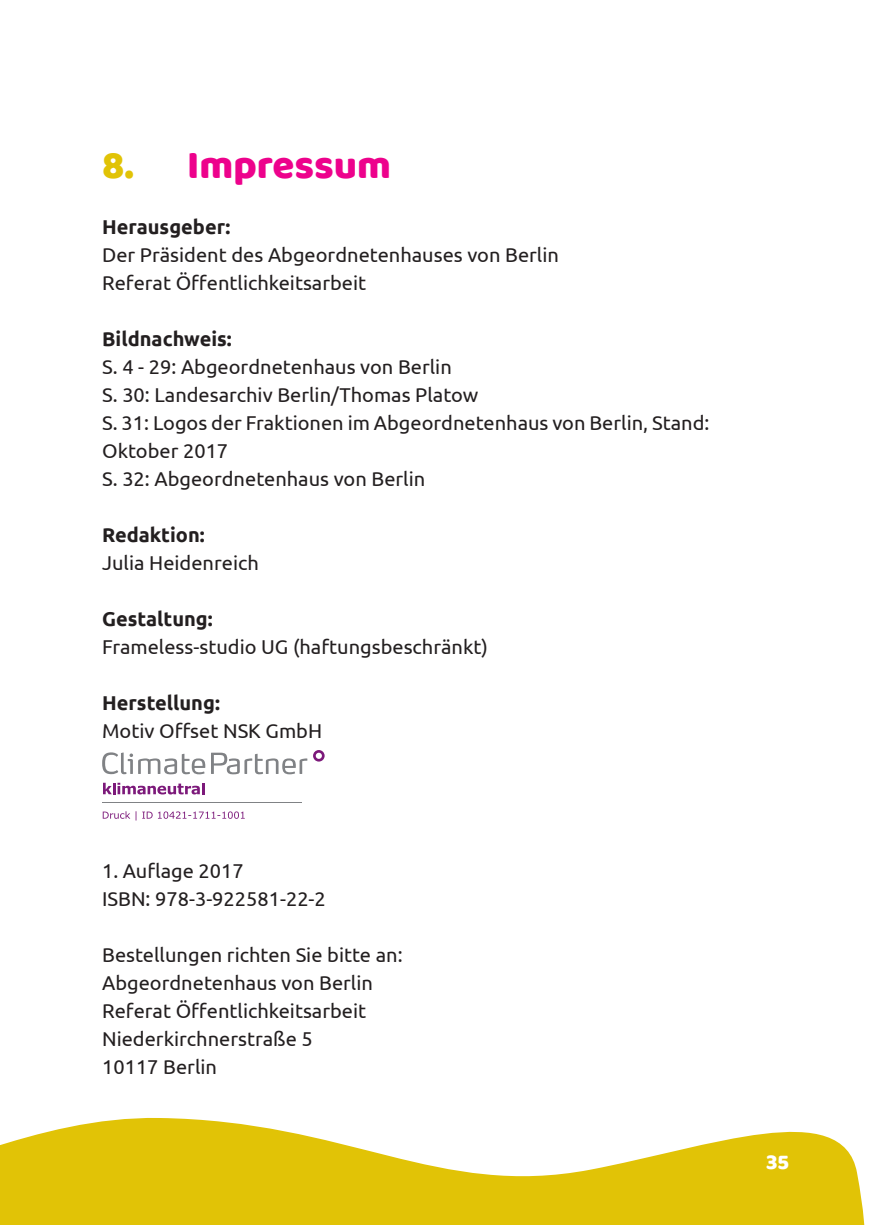
<style>
.page{position:relative;width:874px;height:1225px;background:#fff}
.page>*{position:absolute;margin:0;border:0;box-sizing:border-box;transform-origin:0 0}
.t1{font:40px "Baloo Tammudu";color:#ed028c}
.t2{font:22px "Baloo Tammudu";color:#fff}
.t3{font:20px/28px "Ubuntu";color:#231f20}
.t4{font:700 20px "Ubuntu";color:#231f20}
.s1{color:#e1c306}
</style>
<div class="page">
<svg style="left:103px;top:782px;width:101px;height:12px"></svg>
<hr style="left:102px;top:802px;width:200px;height:1px;background:#808285">
<svg style="left:211px;top:752px;width:96px;height:22px"></svg>
<svg style="left:313px;top:750px;width:11px;height:11px"></svg>
<svg style="left:102px;top:752px;width:103px;height:22px"></svg>
<svg style="left:103px;top:811px;width:141px;height:9px"></svg>
<svg style="left:0;top:1117px;width:865px;height:108px;fill:#e1c306"></svg>
<h1 class="t1" style="left:102px;top:140px;width:290px"><span class="s1">8.</span> Impressum</h1>
<p class="t4" style="left:102px;top:214px;width:130px">Herausgeber:</p>
<p class="t3" style="left:102px;top:240px;width:458px">Der Präsident des Abgeordnetenhauses von Berlin<br>Referat Öffentlichkeitsarbeit</p>
<p class="t4" style="left:102px;top:326px;width:131px">Bildnachweis:</p>
<p class="t3" style="left:102px;top:352px;width:608px">S. 4 - 29: Abgeordnetenhaus von Berlin<br>S. 30: Landesarchiv Berlin/Thomas Platow<br>S. 31: Logos der Fraktionen im Abgeordnetenhaus von Berlin, Stand:<br>Oktober 2017<br>S. 32: Abgeordnetenhaus von Berlin</p>
<p class="t4" style="left:102px;top:522px;width:104px">Redaktion:</p>
<p class="t3" style="left:102px;top:548px;width:158px">Julia Heidenreich</p>
<p class="t4" style="left:102px;top:606px;width:112px">Gestaltung:</p>
<p class="t3" style="left:102px;top:632px;width:387px">Frameless-studio UG (haftungsbeschränkt)</p>
<p class="t4" style="left:102px;top:690px;width:119px">Herstellung:</p>
<p class="t3" style="left:102px;top:716px;width:221px">Motiv Offset NSK GmbH</p>
<p class="t3" style="left:102px;top:856px;width:225px">1. Auflage 2017<br>ISBN: 978-3-922581-22-2</p>
<p class="t3" style="left:102px;top:940px;width:302px">Bestellungen richten Sie bitte an:<br>Abgeordnetenhaus von Berlin<br>Referat Öffentlichkeitsarbeit<br>Niederkirchnerstraße 5<br>10117 Berlin</p>
<p class="t2" style="left:765px;top:1148px;width:24px">35</p>
</div>
